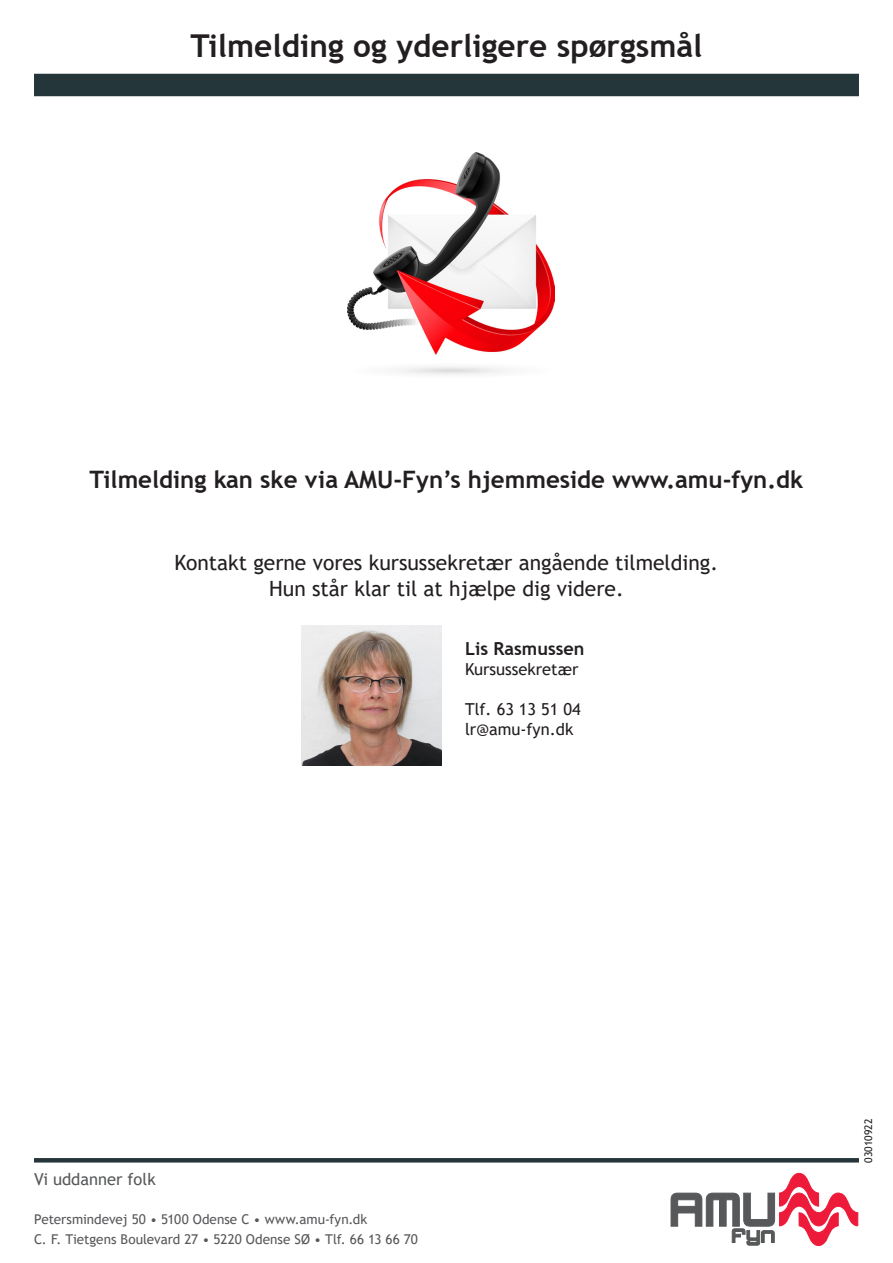
<style>
.page{position:relative;width:893px;height:1263px;background:#fff}
.page>*{position:absolute;margin:0;border:0;box-sizing:border-box;transform-origin:0 0}
.t1{font:700 31.5px "Trebuchet MS";color:#231f20}
.t2{font:700 24px "Trebuchet MS";color:#231f20}
.t3{font:21px "Trebuchet MS";color:#231f20}
.t4{font:700 18px "Trebuchet MS";color:#231f20}
.t5{font:16.5px "Trebuchet MS";color:#231f20}
.t6{font:16.5px "Trebuchet MS";color:#57585a}
.brødtekst_brochurer{font:13.5px "Trebuchet MS";color:#57585a}
.brødtekst_brochurer-2{font:10.5px "Trebuchet MS";color:#231f20}
</style>
<div class="page">
<div style="left:34px;top:74px;width:825px;height:22px;background:#25363a"></div>
<svg style="left:671px;top:1173px;width:187px;height:73px"></svg>
<svg style="left:34px;top:1158px;width:825px;height:4px;background:#28393d"></svg>
<img style="left:347px;top:152px;width:207px;height:223px">
<img style="left:301px;top:625px;width:141px;height:140px">
<p class="t1" style="left:190px;top:26px;width:514px">Tilmelding og yderligere spørgsmål</p>
<p class="t2" style="left:90px;top:464px;width:715px">Tilmelding kan ske via AMU-Fyn’s hjemmeside www.amu-fyn.dk</p>
<p class="t3" style="left:175px;top:550px;width:545px">Kontakt gerne vores kursussekretær angående tilmelding.</p>
<p class="t3" style="left:269px;top:575px;width:356px">Hun står klar til at hjælpe dig videre.</p>
<p class="t4" style="left:465px;top:638px;width:121px">Lis Rasmussen</p>
<p class="t5" style="left:465px;top:659px;width:115px">Kursussekretær</p>
<p class="t5" style="left:465px;top:698px;width:117px">Tlf. 63 13 51 04</p>
<p class="t5" style="left:465px;top:718px;width:110px">lr@amu-fyn.dk</p>
<p class="t6" style="left:34px;top:1168px;width:123px">Vi uddanner folk</p>
<p class="brødtekst_brochurer" style="left:34px;top:1211px;width:335px">Petersmindevej 50 • 5100 Odense C • www.amu-fyn.dk</p>
<p class="brødtekst_brochurer" style="left:34px;top:1231px;width:385px">C. F. Tietgens Boulevard 27 • 5220 Odense SØ • Tlf. 66 13 66 70</p>
<p class="brødtekst_brochurer-2" style="left:862px;top:1162px;width:46px;rotate:-90deg">03010922</p>
</div>
